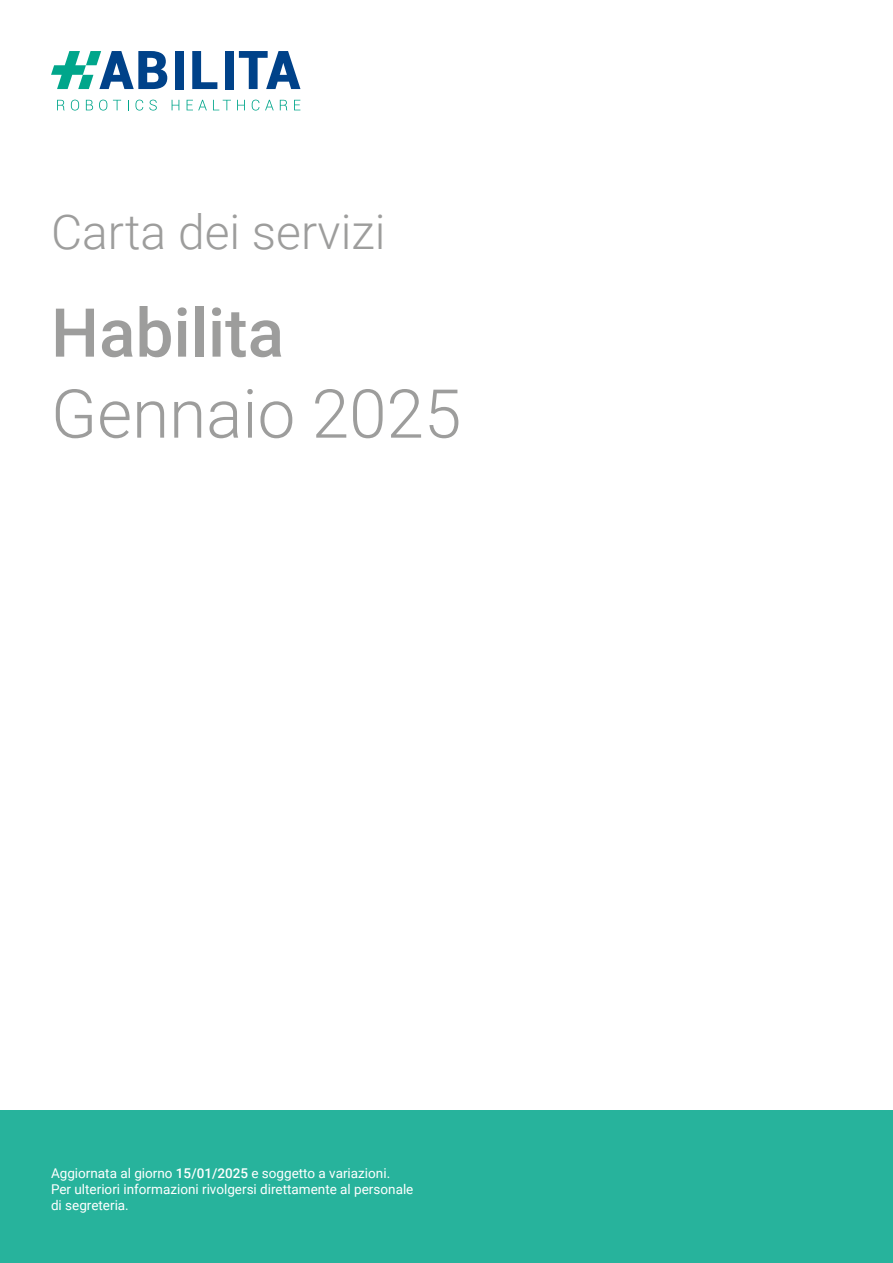
<style>
.page{position:relative;width:893px;height:1263px;background:#fff}
.page>*{position:absolute;margin:0;border:0;box-sizing:border-box;transform-origin:0 0}
.t1{font:300 67.5px "Roboto";color:#9d9d9c}
.t2{font:500 67.5px "Roboto";color:#9d9d9c}
.t3{font:300 48px "Roboto";color:#9d9d9c}
.t4{font:13.5px/16.2px "Roboto";color:#fff}
.s1{font-weight:500}
</style>
<div class="page">
<div style="left:0;top:1110px;width:893px;height:153px;background:#27b39c"></div>
<div style="left:175px;top:51px;width:9px;height:38px;background:#004289"></div>
<svg style="left:192px;top:51px;width:25px;height:38px"></svg>
<div style="left:225px;top:51px;width:8px;height:38px;background:#004289"></div>
<svg style="left:239px;top:51px;width:61px;height:38px"></svg>
<svg style="left:51px;top:51px;width:116px;height:38px"></svg>
<svg style="left:57px;top:100px;width:8px;height:10px"></svg>
<svg style="left:71px;top:100px;width:8px;height:11px"></svg>
<svg style="left:86px;top:100px;width:7px;height:10px"></svg>
<svg style="left:99px;top:100px;width:8px;height:11px"></svg>
<svg style="left:113px;top:100px;width:8px;height:10px"></svg>
<svg style="left:135px;top:100px;width:8px;height:11px"></svg>
<svg style="left:149px;top:100px;width:8px;height:11px"></svg>
<svg style="left:172px;top:100px;width:7px;height:10px"></svg>
<svg style="left:187px;top:100px;width:20px;height:10px"></svg>
<svg style="left:213px;top:100px;width:18px;height:10px"></svg>
<svg style="left:237px;top:100px;width:8px;height:10px"></svg>
<svg style="left:252px;top:100px;width:7px;height:11px"></svg>
<svg style="left:265px;top:100px;width:9px;height:10px"></svg>
<svg style="left:280px;top:100px;width:7px;height:10px"></svg>
<svg style="left:294px;top:100px;width:6px;height:10px"></svg>
<h2 class="t3" style="left:51px;top:198px;width:336px">Carta dei servizi</h2>
<h1 class="t2" style="left:51px;top:285px;width:235px">Habilita</h1>
<h1 class="t1" style="left:51px;top:366px;width:412px">Gennaio 2025</h1>
<p class="t4" style="left:51px;top:1164px;width:364px">Aggiornata al giorno <span class="s1">15/01/2025</span> e soggetto a variazioni.<br>Per ulteriori informazioni rivolgersi direttamente al personale di segreteria.</p>
</div>
